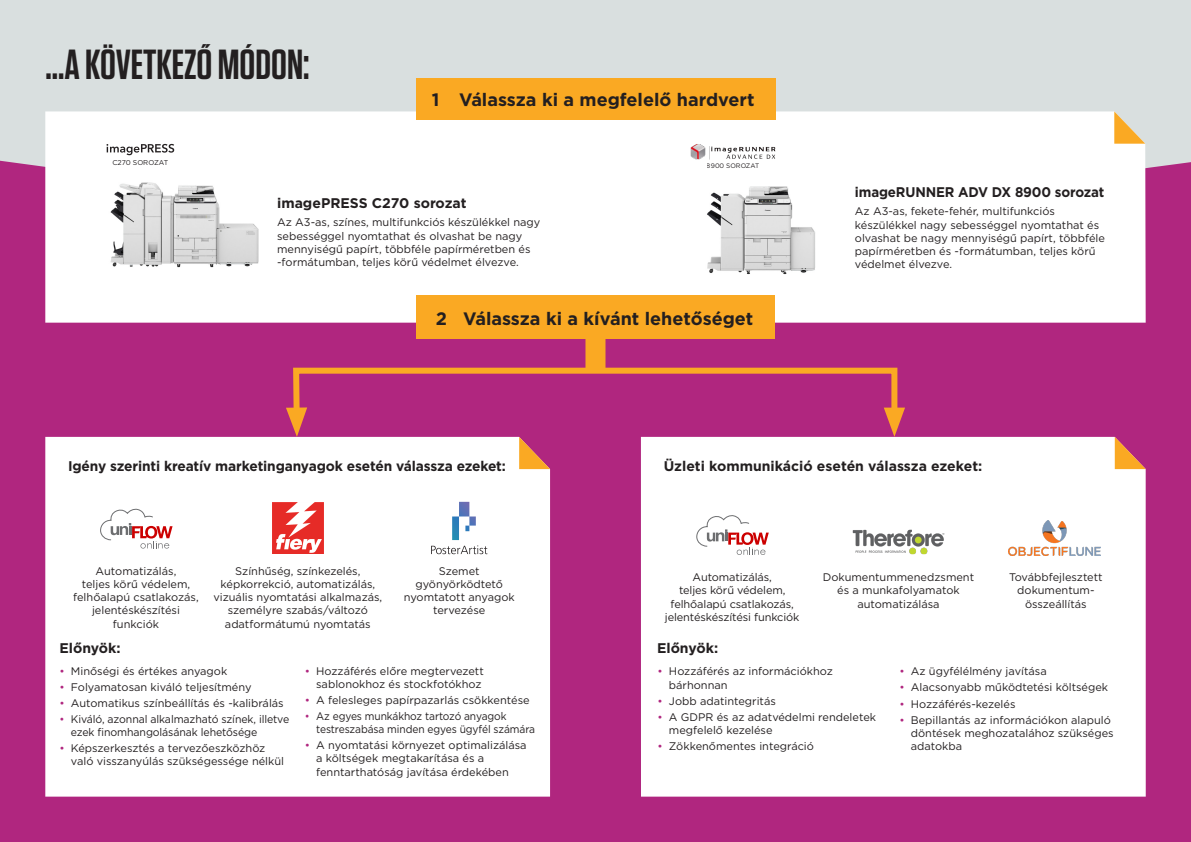
<style>
.page{position:relative;width:1191px;height:842px;background:#b0267f}
.page>*{position:absolute;margin:0;border:0;box-sizing:border-box;transform-origin:0 0}
.page_title{font:600 42px "Tungsten";color:#231f20}
.sub_title{font:700 18px "Gotham";color:#231f20}
.Tertialry_title{font:700 14px "Gotham";letter-spacing:-.01em;color:#231f20}
.Tertialry_title-2{font:700 14px "Gotham";letter-spacing:-.01em;color:#231f20;scale:.95 1}
.Body{font:11px/13.2px "Gotham";color:#231f20}
.Body-2{font:11px/13.2px "Gotham";color:#231f20;scale:.96 1}
.Body-3{font:11px/13.2px "Gotham";color:#231f20;scale:.93 1}
.t1{font:7px "Gotham";color:#231f20}
.t2{font:6.5px "Gotham";color:#231f20}
.s1{color:#b0267f}
</style>
<div class="page">
<div style="left:0;top:0;width:1191px;height:241px;background:#d9dfdf"></div>
<div style="left:45px;top:111px;width:1100px;height:212px;background:#fff"></div>
<div style="left:416px;top:78px;width:359px;height:41px;background:#faa923"></div>
<div style="left:416px;top:296px;width:359px;height:43px;background:#faa923"></div>
<div style="left:641px;top:437px;width:504px;height:360px;background:#fff"></div>
<div style="left:45px;top:437px;width:505px;height:360px;background:#fff"></div>
<svg style="left:1114px;top:437px;width:31px;height:32px"></svg>
<img style="left:692px;top:186px;width:137px;height:94px">
<img style="left:105px;top:172px;width:159px;height:105px">
<img style="left:690px;top:144px;width:85px;height:16px">
<svg style="left:431px;top:502px;width:56px;height:52px;background:#dde4ec"></svg>
<img style="left:273px;top:503px;width:50px;height:50px">
<svg style="left:100px;top:507px;width:73px;height:41px;background:#eddada"></svg>
<img style="left:1008px;top:521px;width:92px;height:34px">
<img style="left:852px;top:530px;width:92px;height:25px">
<svg style="left:696px;top:514px;width:72px;height:41px;background:#ecd9da"></svg>
<svg style="left:106px;top:144px;width:68px;height:11px"></svg>
<svg style="left:286px;top:365px;width:619px;height:104px"></svg>
<svg style="left:1114px;top:111px;width:31px;height:33px"></svg>
<div style="left:585px;top:335px;width:20px;height:34px;background:#faa923"></div>
<p class="page_title" style="left:45px;top:42px;width:266px">…A KÖVETKEZŐ MÓDON:</p>
<p class="t1" style="left:112px;top:158px;width:57px">C270 SOROZAT</p>
<p class="sub_title" style="left:432px;top:88px;width:9px">1</p>
<p class="sub_title" style="left:459px;top:88px;width:297px">Válassza ki a megfelelő hardvert</p>
<p class="t2" style="left:706px;top:161px;width:54px">8900 SOROZAT</p>
<p class="Tertialry_title" style="left:277px;top:193px;width:191px">imagePRESS C270 sorozat</p>
<p class="Body" style="left:277px;top:216px;width:265px">Az A3-as, színes, multifunkciós készülékkel nagy sebességgel nyomtathat és olvashat be nagy mennyiségű papírt, többféle papírméretben és -formátumban, teljes körű védelmet élvezve.</p>
<p class="sub_title" style="left:436px;top:306px;width:13px">2</p>
<p class="sub_title" style="left:463px;top:306px;width:292px">Válassza ki a kívánt lehetőséget</p>
<p class="Tertialry_title-2" style="left:855px;top:182px;width:264px">imageRUNNER ADV DX 8900 sorozat</p>
<p class="Body" style="left:855px;top:205px;width:251px">Az A3-as, fekete-fehér, multifunkciós készülékkel nagy sebességgel nyomtathat és olvashat be nagy mennyiségű papírt, többféle papírméretben és -formátumban, teljes körű védelmet élvezve.</p>
<p class="Tertialry_title" style="left:68px;top:457px;width:439px">Igény szerinti kreatív marketinganyagok esetén válassza ezeket:</p>
<p class="Tertialry_title" style="left:663px;top:457px;width:320px">Üzleti kommunikáció esetén válassza ezeket:</p>
<p class="Body" style="left:73px;top:564px;width:127px;text-align:center">Automatizálás,<br>teljes körű védelem, felhőalapú csatlakozás, jelentéskészítési funkciók</p>
<p class="Body" style="left:213px;top:564px;width:170px;text-align:center">Színhűség, színkezelés, képkorrekció, automatizálás, vizuális nyomtatási alkalmazás, személyre szabás/változó adatformátumú nyomtatás</p>
<p class="Body" style="left:404px;top:564px;width:112px;text-align:center">Szemet gyönyörködtető nyomtatott anyagok tervezése</p>
<p class="Body" style="left:665px;top:570px;width:136px;text-align:center">Automatizálás,<br>teljes körű védelem, felhőalapú csatlakozás, jelentéskészítési funkciók</p>
<p class="Body" style="left:823px;top:570px;width:153px;text-align:center">Dokumentummenedzsment és a munkafolyamatok automatizálása</p>
<p class="Body" style="left:1009px;top:570px;width:95px;text-align:center">Továbbfejlesztett dokumentum&shy;összeállítás</p>
<p class="Body" style="left:60px;top:664px;width:169px"><span class="s1">•</span> Minőségi és értékes anyagok</p>
<p class="Body" style="left:60px;top:680px;width:193px"><span class="s1">•</span> Folyamatosan kiváló teljesítmény</p>
<p class="Body" style="left:60px;top:696px;width:226px"><span class="s1">•</span> Automatikus színbeállítás és -kalibrálás</p>
<p class="Body-2" style="left:71px;top:712px;width:229px;text-indent:-11px"><span class="s1">•</span> Kiváló, azonnal alkalmazható színek, illetve ezek finomhangolásának lehetősége</p>
<p class="Body" style="left:71px;top:741px;width:215px;text-indent:-11px"><span class="s1">•</span> Képszerkesztés a tervezőeszközhöz való visszanyúlás szükségessége nélkül</p>
<p class="Tertialry_title" style="left:60px;top:639px;width:63px">Előnyök:</p>
<p class="Tertialry_title" style="left:657px;top:639px;width:63px">Előnyök:</p>
<p class="Body" style="left:305px;top:664px;width:180px;text-align:right"><span class="s1">•</span> Hozzáférés előre megtervezett sablonokhoz és stockfotókhoz</p>
<p class="Body" style="left:305px;top:693px;width:226px"><span class="s1">•</span> A felesleges papírpazarlás csökkentése</p>
<p class="Body-3" style="left:316px;top:709px;width:237px;text-indent:-11px"><span class="s1">•</span> Az egyes munkákhoz tartozó anyagok testreszabása minden egyes ügyfél számára</p>
<p class="Body" style="left:316px;top:738px;width:212px;text-indent:-11px"><span class="s1">•</span> A nyomtatási környezet optimalizálása a költségek megtakarítása és a fenntarthatóság javítása érdekében</p>
<p class="Body" style="left:669px;top:665px;width:165px;text-indent:-11px"><span class="s1">•</span> Hozzáférés az információkhoz bárhonnan</p>
<p class="Body" style="left:657px;top:694px;width:120px"><span class="s1">•</span> Jobb adatintegritás</p>
<p class="Body" style="left:669px;top:710px;width:209px;text-indent:-11px"><span class="s1">•</span> A GDPR és az adatvédelmi rendeletek megfelelő kezelése</p>
<p class="Body" style="left:657px;top:739px;width:158px"><span class="s1">•</span> Zökkenőmentes integráció</p>
<p class="Body" style="left:899px;top:665px;width:149px"><span class="s1">•</span> Az ügyfélélmény javítása</p>
<p class="Body" style="left:899px;top:681px;width:210px"><span class="s1">•</span> Alacsonyabb működtetési költségek</p>
<p class="Body" style="left:899px;top:697px;width:117px"><span class="s1">•</span> Hozzáférés-kezelés</p>
<p class="Body" style="left:911px;top:713px;width:204px;text-indent:-11px"><span class="s1">•</span> Bepillantás az információkon alapuló döntések meghozatalához szükséges adatokba</p>
</div>
